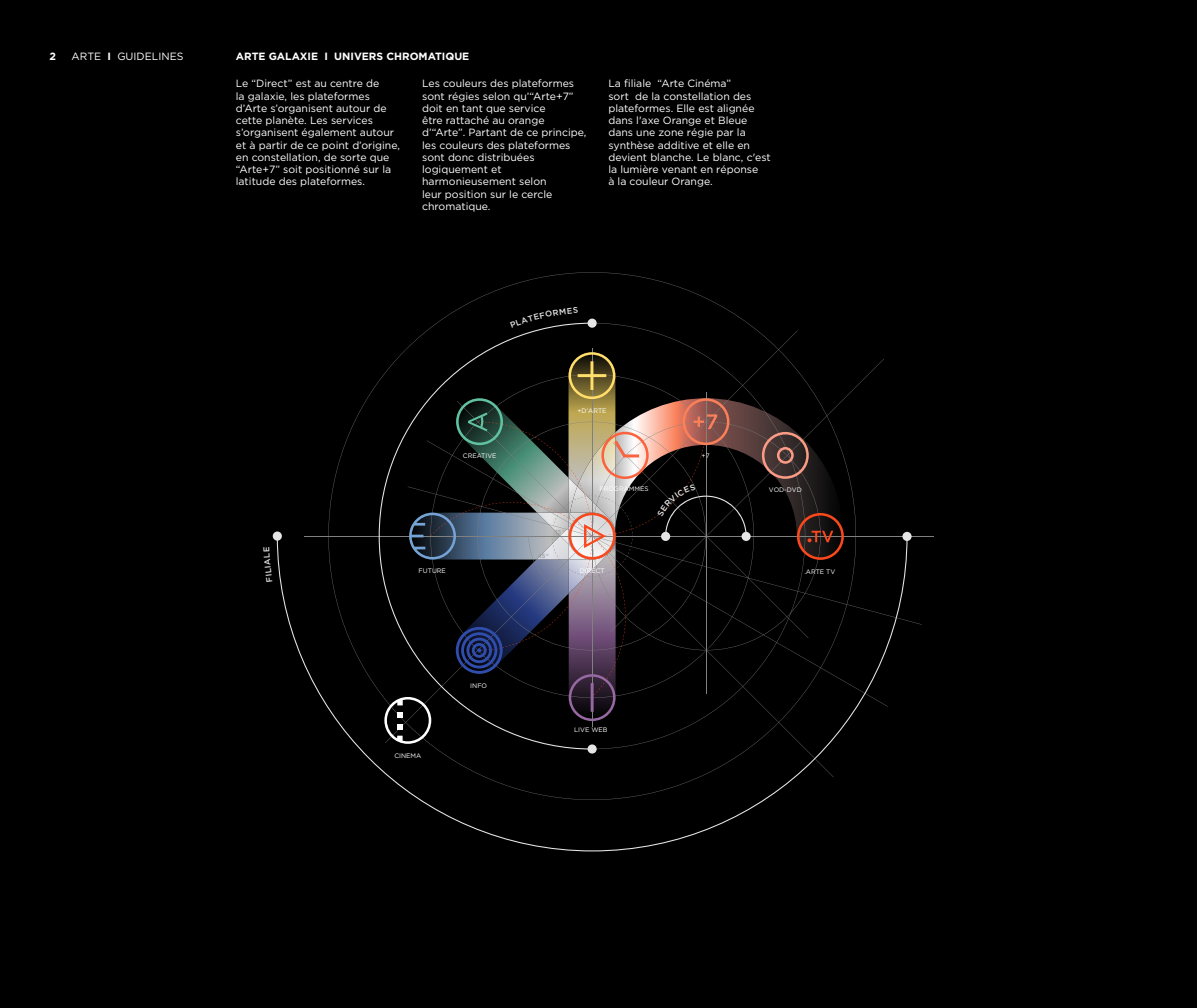
<style>
.page{position:relative;width:1197px;height:1008px;background:#000}
.page>*{position:absolute;margin:0;border:0;box-sizing:border-box;transform-origin:0 0}
.Légende{font:10.5px/12.2px "Gotham";color:#fff}
.t1{font:700 10.5px "Gotham";color:#fff}
.t2{font:6.48px "Gotham";color:#fff}
.t3{font:500 5.95px "Gotham";color:#9e9e9c}
.s1{font-weight:700}
</style>
<div class="page">
<hr style="left:304px;top:536px;width:629px;height:1px;background:#808080">
<svg style="left:277px;top:536px;width:631px;height:315px"></svg>
<svg style="left:379px;top:323px;width:212px;height:427px"></svg>
<div style="left:588px;top:319px;width:9px;height:9px;background:#e6e6e6;border-radius:50%"></div>
<div style="left:588px;top:744px;width:9px;height:10px;background:#e6e6e6;border-radius:50%"></div>
<div style="left:273px;top:532px;width:9px;height:9px;background:#e6e6e6;border-radius:50%"></div>
<div style="left:902px;top:532px;width:10px;height:9px;background:#e6e6e6;border-radius:50%"></div>
<svg style="left:510px;top:323px;width:68px;height:5px"></svg>
<svg style="left:384px;top:352px;width:460px;height:392px"></svg>
<p class="t1" style="left:50px;top:51px;width:8px">2</p>
<p class="Légende" style="left:72px;top:50px;width:113px">ARTE <span class="s1">I</span> GUIDELINES</p>
<p class="t1" style="left:236px;top:50px;width:235px">ARTE GALAXIE I UNIVERS CHROMATIQUE</p>
<p class="Légende" style="left:236px;top:77px;width:166px">Le “Direct” est au centre de<br>la galaxie, les plateformes d’Arte s’organisent autour de cette planète. Les services s’organisent également autour et à partir de ce point d’origine, en constellation, de sorte que “Arte+7” soit positionné sur la latitude des plateformes.</p>
<p class="Légende" style="left:422px;top:77px;width:153px;text-align:justify">Les couleurs des plateformes sont régies selon qu’“Arte+7” doit en tant que service</p>
<p class="Légende" style="left:422px;top:114px;width:166px">être rattaché au orange d’“Arte”. Partant de ce principe,</p>
<p class="Légende" style="left:422px;top:138px;width:150px">les couleurs des plateformes</p>
<p class="Légende" style="left:422px;top:151px;width:132px">sont donc distribuées logiquement et harmonieusement selon leur position sur le cercle chromatique.</p>
<p class="Légende" style="left:608px;top:77px;width:124px">La filiale “Arte Cinéma”</p>
<p class="Légende" style="left:608px;top:89px;width:164px">sort de la constellation des plateformes. Elle est alignée dans l'axe Orange et Bleue dans une zone régie par la synthèse additive et elle en devient blanche. Le blanc, c'est la lumière venant en réponse</p>
<p class="Légende" style="left:608px;top:175px;width:106px">à la couleur Orange.</p>
<p class="t2" style="left:463px;top:452px;width:35px">CREATIVE</p>
<p class="t2" style="left:577px;top:407px;width:31px">+D’ARTE</p>
<p class="t3" style="left:556px;top:529px;width:11px">15°</p>
<p class="t3" style="left:538px;top:553px;width:13px">45°</p>
<p class="t2" style="left:599px;top:485px;width:51px">PROGRAMMES</p>
<p class="t2" style="left:419px;top:567px;width:29px">FUTURE</p>
<p class="t2" style="left:580px;top:567px;width:26px">DIRECT</p>
<p class="t2" style="left:394px;top:752px;width:28px">CINEMA</p>
<p class="t2" style="left:470px;top:682px;width:18px">INFO</p>
<p class="t2" style="left:574px;top:727px;width:35px">LIVE WEB</p>
<p class="t2" style="left:702px;top:452px;width:10px">+7</p>
<p class="t2" style="left:769px;top:487px;width:34px">VOD-DVD</p>
<p class="t2" style="left:805px;top:568px;width:32px">.ARTE TV</p>
</div>
